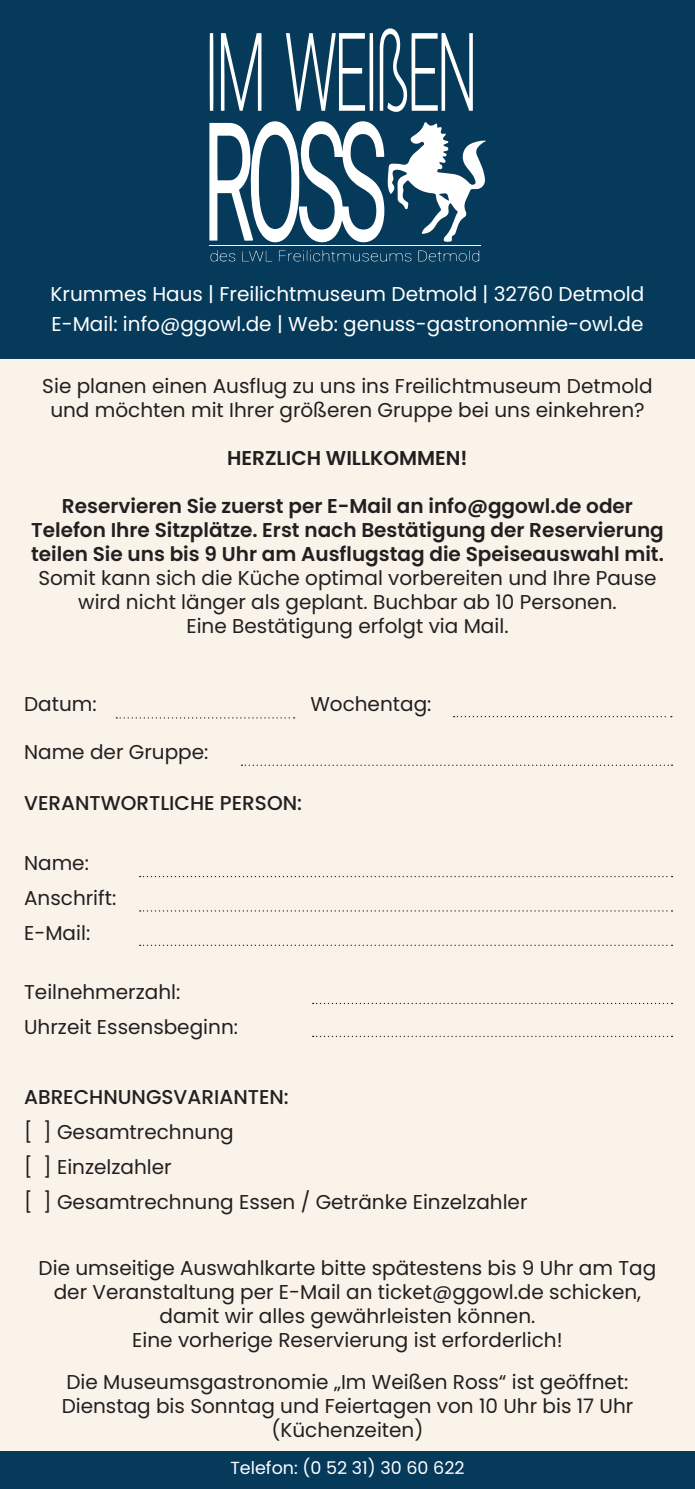
<style>
.page{position:relative;width:695px;height:1489px;background:#fff}
.page>*{position:absolute;margin:0;border:0;box-sizing:border-box;transform-origin:0 0}
.t1{font:20px/24px "Poppins";color:#231f20;text-align:center}
.t2{font:600 20px/24px "Poppins";color:#231f20;text-align:center}
.t3{font:20px/30px "Poppins";color:#fff}
.t4{font:500 20px "Poppins";color:#231f20}
.t5{font:17.5px "Poppins";color:#fff}
</style>
<div class="page">
<div style="left:0;top:0;width:694px;height:1488px;background:#f9f3ea"></div>
<div style="left:0;top:0;width:694px;height:358px;background:#053a5b"></div>
<svg style="left:209px;top:121px;width:276px;height:122px"></svg>
<svg style="left:221px;top:33px;width:40px;height:78px"></svg>
<svg style="left:379px;top:28px;width:93px;height:84px"></svg>
<svg style="left:209px;top:33px;width:4px;height:78px"></svg>
<svg style="left:286px;top:33px;width:87px;height:78px"></svg>
<hr style="left:209px;top:245px;width:271px;height:1px;background:#fff">
<svg style="left:210px;top:250px;width:25px;height:11px"></svg>
<svg style="left:242px;top:250px;width:25px;height:11px"></svg>
<svg style="left:418px;top:250px;width:61px;height:11px"></svg>
<svg style="left:279px;top:250px;width:132px;height:11px"></svg>
<svg style="left:116px;top:717px;width:178px;height:1px"></svg>
<svg style="left:453px;top:716px;width:218px;height:1px"></svg>
<svg style="left:241px;top:764px;width:431px;height:1px"></svg>
<svg style="left:140px;top:876px;width:532px;height:1px"></svg>
<svg style="left:140px;top:910px;width:532px;height:1px"></svg>
<svg style="left:140px;top:944px;width:532px;height:1px"></svg>
<svg style="left:312px;top:1002px;width:360px;height:2px"></svg>
<svg style="left:312px;top:1035px;width:360px;height:1px"></svg>
<div style="left:0;top:1451px;width:694px;height:37px;background:#053a5b"></div>
<p class="t3" style="left:51px;top:279px;width:595px">Krummes Haus | Freilichtmuseum Detmold | 32760 Detmold<br>E-Mail: info@ggowl.de | Web: genuss-gastronomnie-owl.de</p>
<p class="t1" style="left:42px;top:374px;width:611px">Sie planen einen Ausflug zu uns ins Freilichtmuseum Detmold und möchten mit Ihrer größeren Gruppe bei uns einkehren?</p>
<p class="t2" style="left:227px;top:446px;width:242px">HERZLICH WILLKOMMEN!</p>
<p class="t2" style="left:31px;top:494px;width:634px">Reservieren Sie zuerst per E-Mail an info@ggowl.de oder<br>Telefon Ihre Sitzplätze. Erst nach Bestätigung der Reservierung teilen Sie uns bis 9 Uhr am Ausflugstag die Speiseauswahl mit.</p>
<p class="t1" style="left:38px;top:566px;width:619px">Somit kann sich die Küche optimal vorbereiten und Ihre Pause wird nicht länger als geplant. Buchbar ab 10 Personen.<br>Eine Bestätigung erfolgt via Mail.</p>
<p class="t1" style="left:24px;top:692px;width:74px">Datum:</p>
<p class="t1" style="left:310px;top:692px;width:123px">Wochentag:</p>
<p class="t1" style="left:24px;top:740px;width:186px">Name der Gruppe:</p>
<p class="t4" style="left:24px;top:791px;width:279px">VERANTWORTLICHE PERSON:</p>
<p class="t1" style="left:24px;top:845px;width:94px;line-height:35px;text-align:left">Name:<br>Anschrift:<br>E-Mail:</p>
<p class="t1" style="left:24px;top:974px;width:215px;line-height:35px;text-align:left">Teilnehmerzahl:<br>Uhrzeit Essensbeginn:</p>
<p class="t4" style="left:24px;top:1084px;width:266px">ABRECHNUNGSVARIANTEN:</p>
<p class="t1" style="left:24px;top:1114px;width:505px;line-height:35px;text-align:left">[ ] Gesamtrechnung<br>[ ] Einzelzahler<br>[ ] Gesamtrechnung Essen / Getränke Einzelzahler</p>
<p class="t1" style="left:39px;top:1255px;width:619px">Die umseitige Auswahlkarte bitte spätestens bis 9 Uhr am Tag der Veranstaltung per E-Mail an ticket@ggowl.de schicken, damit wir alles gewährleisten können.<br>Eine vorherige Reservierung ist erforderlich!</p>
<p class="t1" style="left:62px;top:1369px;width:573px">Die Museumsgastronomie „Im Weißen Ross“ ist geöffnet:<br>Dienstag bis Sonntag und Feiertagen von 10 Uhr bis 17 Uhr (Küchenzeiten)</p>
<p class="t5" style="left:230px;top:1457px;width:235px">Telefon: (0 52 31) 30 60 622</p>
</div>
